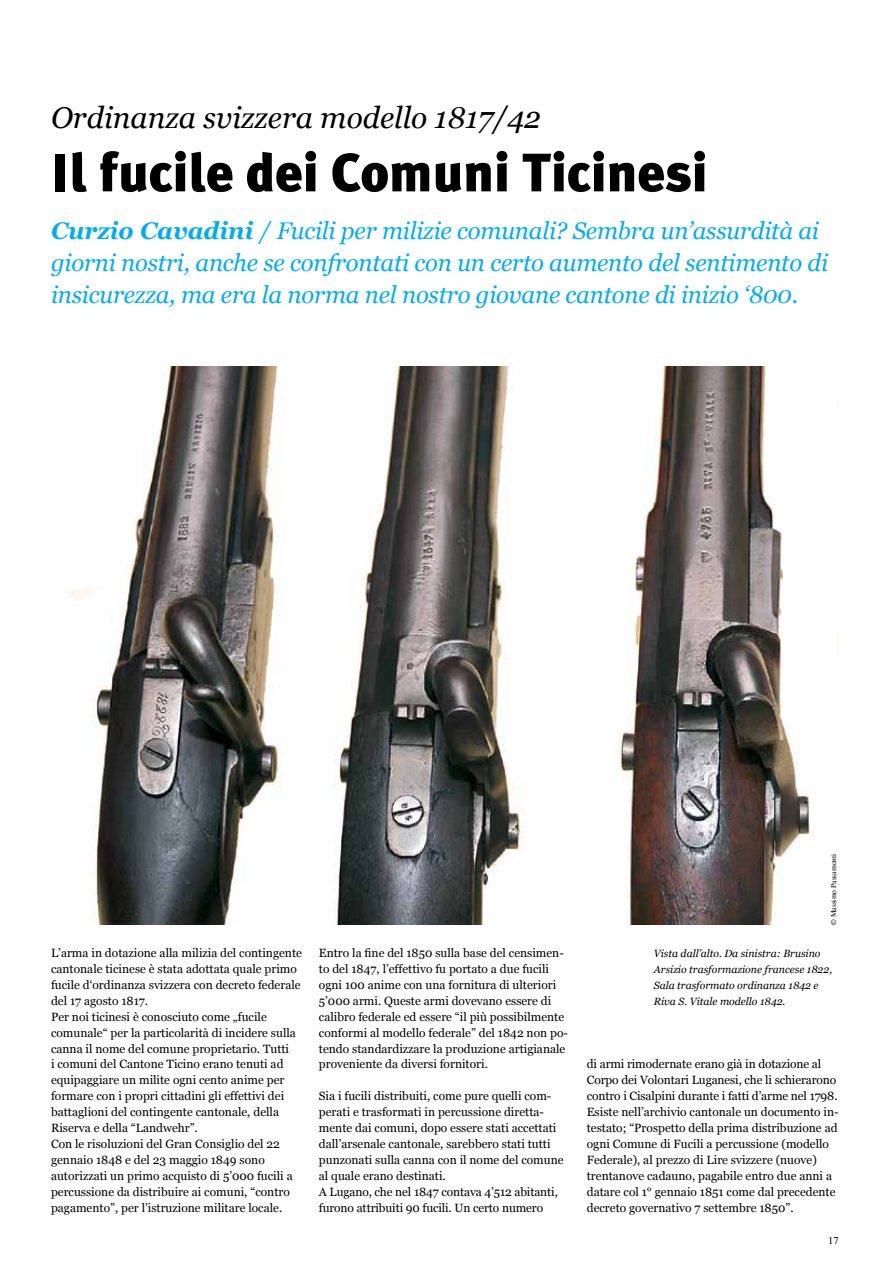
<style>
.page{position:relative;width:893px;height:1263px;background:#fff}
.page>*{position:absolute;margin:0;border:0;box-sizing:border-box;transform-origin:0 0}
.t1{font:900 54px "Meta Plus";color:#000}
.t2{font:italic 30px "Georgia";color:#000}
.t3{font:italic 24px/32px "Georgia";letter-spacing:-.01em;color:#00aeef}
.t4{font:12px/15.9px "Georgia";color:#000}
.t5{font:italic 10.5px/15.9px "Georgia";color:#000}
.t6{font:10.5px "Times";color:#000}
.t7{font:7.5px "Times";color:#000}
.s1{font-weight:700}
</style>
<div class="page">
<img style="left:74px;top:367px;width:739px;height:558px">
<h2 class="t2" style="left:51px;top:98px;width:491px">Ordinanza svizzera modello 1817/42</h2>
<h1 class="t1" style="left:51px;top:141px;width:658px">Il fucile dei Comuni Ticinesi</h1>
<h3 class="t3" style="left:51px;top:215px;width:779px"><span class="s1">Curzio Cavadini</span> / Fucili per milizie comunali? Sembra un’assurdità ai giorni nostri, anche se confrontati con un certo aumento del sentimento di insicurezza, ma era la norma nel nostro giovane cantone di inizio ‘800.</h3>
<p class="t4" style="left:51px;top:945px;width:252px">L’arma in dotazione alla milizia del contingente cantonale ticinese è stata adottata quale primo fucile d‘ordinanza svizzera con decreto federale del 17 agosto 1817.<br>Per noi ticinesi è conosciuto come „fucile comunale“ per la particolarità di incidere sulla canna il nome del comune proprietario. Tutti<br>i comuni del Cantone Ticino erano tenuti ad equipaggiare un milite ogni cento anime per formare con i propri cittadini gli effettivi dei battaglioni del contingente cantonale, della Riserva e della “Landwehr”.<br>Con le risoluzioni del Gran Consiglio del 22 gennaio 1848 e del 23 maggio 1849 sono autorizzati un primo acquisto di 5’000 fucili a percussione da distribuire ai comuni, “contro pagamento”, per l’istruzione militare locale.</p>
<p class="t4" style="left:319px;top:945px;width:251px">Entro la fine del 1850 sulla base del censimen&shy;to del 1847, l’effettivo fu portato a due fucili ogni 100 anime con una fornitura di ulteriori 5’000 armi. Queste armi dovevano essere di calibro federale ed essere “il più possibilmente conformi al modello federale” del 1842 non po&shy;tendo standardizzare la produzione artigianale proveniente da diversi fornitori.</p>
<p class="t4" style="left:319px;top:1088px;width:246px">Sia i fucili distribuiti, come pure quelli com&shy;perati e trasformati in percussione diretta&shy;mente dai comuni, dopo essere stati accettati dall’arsenale cantonale, sarebbero stati tutti punzonati sulla canna con il nome del comune al quale erano destinati.<br>A Lugano, che nel 1847 contava 4’512 abitanti, furono attribuiti 90 fucili. Un certo numero</p>
<p class="t7" style="left:829px;top:925px;width:73px;rotate:-90deg">© Massimo Passamonti</p>
<p class="t5" style="left:654px;top:945px;width:180px">Vista dall’alto. Da sinistra: Brusino Arsizio trasformazione francese 1822, Sala trasformato ordinanza 1842 e Riva S. Vitale modello 1842.</p>
<p class="t4" style="left:587px;top:1056px;width:253px">di armi rimodernate erano già in dotazione al Corpo dei Volontari Luganesi, che li schierarono contro i Cisalpini durante i fatti d’arme nel 1798.<br>Esiste nell’archivio cantonale un documento in&shy;testato; “Prospetto della prima distribuzione ad ogni Comune di Fucili a percussione (modello Federale), al prezzo di Lire svizzere (nuove) trentanove cadauno, pagabile entro due anni a datare col 1° gennaio 1851 come dal precedente decreto governativo 7 settembre 1850”.</p>
<p class="t6" style="left:828px;top:1234px;width:12px">17</p>
</div>
